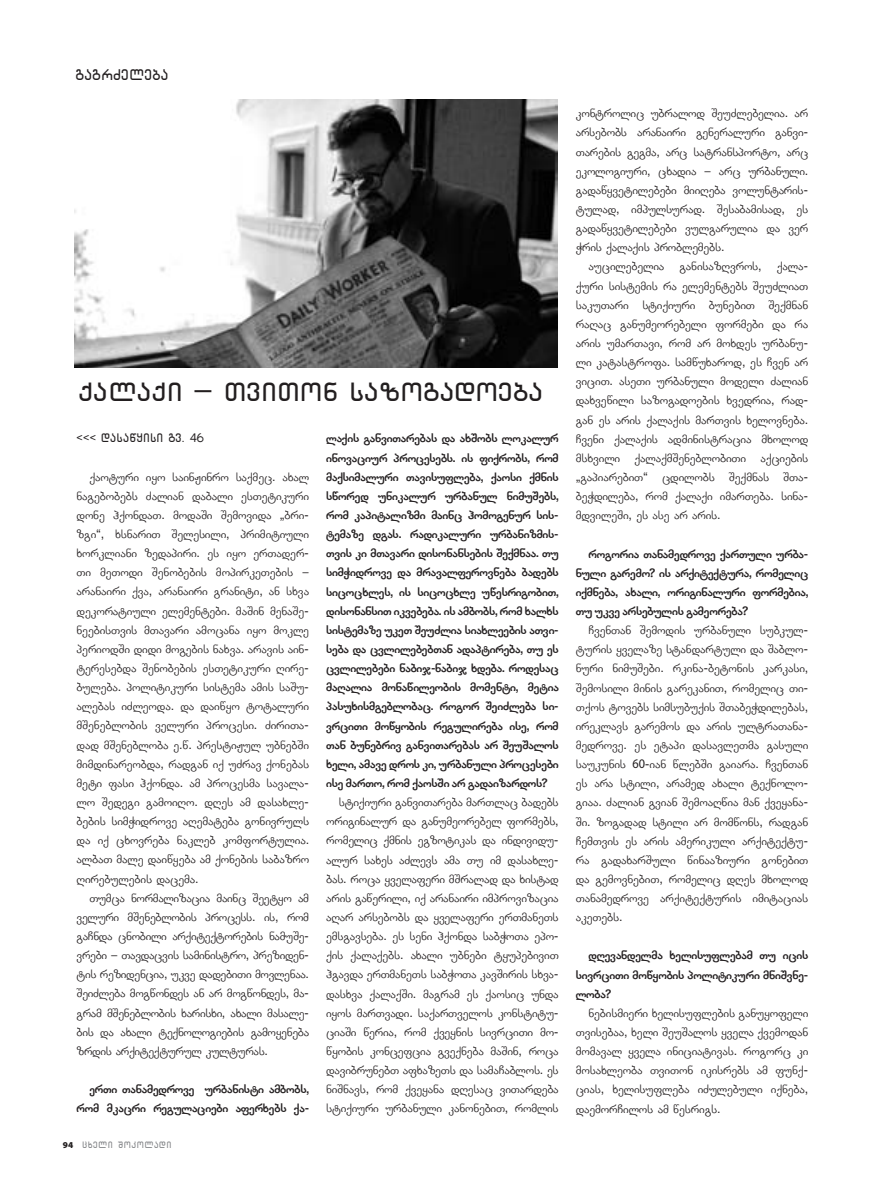
<style>
.page{position:relative;width:885px;height:1195px;background:#fff}
.page>*{position:absolute;margin:0;border:0;box-sizing:border-box;transform-origin:0 0}
.t1{font:25.65px "Sanet";letter-spacing:-.01em;color:#231f20;scale:1.11 1}
.t2{font:15px "Sanet";color:#231f20}
.t3{font:12.3px/19.2px "A Kolkhety N";letter-spacing:-.015em;color:#231f20;text-align:justify}
.t4{font:700 12.3px/19.2px "A Kolkhety N";letter-spacing:-.015em;color:#231f20;text-align:justify}
.t5{font:12px "Sanet";color:#231f20}
.t6{font:9px "Sanet";letter-spacing:.05em;color:#808285}
.s1{font-family:"Myriad Pro";font-weight:900;color:#231f20}
</style>
<div class="page">
<img style="left:74px;top:99px;width:483px;height:268px">
<p class="t2" style="left:75px;top:66px;width:95px">GAGRZELEBA</p>
<h1 class="t1" style="left:78px;top:377px;width:421px">QALAQI _ TVITON SAZOGADOEBA</h1>
<p class="t5" style="left:77px;top:431px;width:129px">&lt;&lt;&lt; DASAWYISI GV. 46</p>
<p class="t3" style="left:77px;top:467px;width:234px;text-indent:13px">QAOTURI IYO SAINJINRO SAQMEC. AXAL NAGEBOBEBS ZALIAN DABALI ESTETIKURI DONE HQONDAT. MODASI SEMOVIDA `BRI-ZGI~, XSNARIT SELESILI, PRIMITIULI XORKLIANI ZEDAPIRI. ES IYO ERTADER-TI METODI SENOBEBIS MOPIRKETEBIS _ ARANAIRI QVA, ARANAIRI GRANITI, AN SXVA DEKORATIULI ELEMENTEBI. MASIN MENASE-NEEBISTVIS MTAVARI AMOCANA IYO MOKLE PERIODSI DIDI MOGEBIS NAXVA. ARAVIS AIN-TERESEBDA SENOBEBIS ESTETIKURI RIRE-BULEBA. POLITIKURI SISTEMA AMIS SASU-ALEBAS IZLEODA. DA DAIWYO TOTALURI MSENEBLOBIS VELURI PROCESI. ZIRITA-DAD MSENEBLOBA E.W. PRESTIJUL UBNEBSI MIMDINAREOBDA, RADGAN IQ UZRAV QONEBAS METI FASI HQONDA. AM PROCESMA SAVALA-LO SEDEGI GAMOIRO. DRES AM DASAXLE-BEBIS SIMWIDROVE AREMATEBA GONIVRULS DA IQ CXOVREBA NAKLEB KOMFORTULIA.<br>ALBAT MALE DAIWYEBA AM QONEBIS SABAZRO RIREBULEBIS DACEMA.</p>
<p class="t3" style="left:77px;top:888px;width:234px;text-indent:13px">TUMCA NORMALIZACIA MAINC SEETYO AM VELURI MSENEBLOBIS PROCESS. IS, ROM GACNDA CNOBILI ARQITEQTOREBIS NAMUSE-VREBI _ TAVDACVIS SAMINISTRO, PREZIDEN-TIS REZIDENCIA, UKVE DADEBITI MOVLENAA.<br>SEIZLEBA MOGWONDES AN AR MOGWONDES, MA-GRAM MSENEBLOBIS XARISXI, AXALI MASALE-BIS DA AXALI TEQNOLOGIEBIS GAMOYENEBA ZRDIS ARQITEQTURUL KULTURAS.</p>
<p class="t4" style="left:77px;top:1079px;width:234px;text-align:right">ERTI TANAMEDROVE URBANISTI AMBOBS,<br>ROM MKACRI REGULACIEBI AFERXEBS QA-</p>
<p class="t6" style="left:63px;top:1139px;width:110px"><span class="s1">94</span> CXELI SOKOLADI</p>
<p class="t4" style="left:326px;top:429px;width:234px">LAQIS GANVITAREBAS DA AXSOBS LOKALUR INOVACIUR PROCESEBS. IS FIQROBS, ROM MAQSIMALURI TAVISUFLEBA, QAOSI QMNIS SWORED UNIKALUR URBANUL NIMUSEBS, ROM KAPITALIZMI MAINC HOMOGENUR SIS-TEMAZE DGAS. RADIKALURI URBANIZMIS-TVIS KI MTAVARI DISONANSEBIS SEQMNAA. TU SIMWIDROVE DA MRAVALFEROVNEBA BADEBS SICOCXLES, IS SICOCXLE UWESRIGOBIT, DISONANSIT IKVEBEBA. IS AMBOBS, ROM XALXS SISTEMAZE UKET SEUZLIA SIAXLEEBIS ATVI-SEBA DA CVLILEBEBTAN ADAPTIREBA, TU ES CVLILEBEBI NABIJ-NABIJ XDEBA. RODESAC MARALIA MONAWILEOBIS MOMENTI, METIA PASUXISMGEBLOBAC. ROGOR SEIZLEBA SI-VRCITI MOWYOBIS REGULIREBA ISE, ROM TAN BUNEBRIV GANVITAREBAS AR SEUSALOS XELI, AMAVE DROS KI, URBANULI PROCESEBI ISE MARTO, ROM QAOSSI AR GADAIZARDOS?</p>
<p class="t3" style="left:326px;top:792px;width:234px;text-indent:13px">STIQIURI GANVITAREBA MARTLAC BADEBS ORIGINALUR DA GANUMEOREBEL FORMEBS, ROMELIC QMNIS EGZOTIKAS DA INDIVIDU-ALUR SAXES AZLEVS AMA TU IM DASAXLE-BAS. ROCA YVELAFERI MSRALAD DA XISTAD ARIS GAWERILI, IQ ARANAIRI IMPROVIZACIA ARAR ARSEBOBS DA YVELAFERI ERTMANETS EMSGAVSEBA. ES SENI HQONDA SABWOTA EPO-QIS QALAQEBS. AXALI UBNEBI TYUPEBIVIT HGAVDA ERTMANETS SABWOTA KAVSIRIS SXVA-DASXVA QALAQSI. MAGRAM ES QAOSIC UNDA IYOS MARTVADI. SAQARTVELOS KONSTITU-CIASI WERIA, ROM QVEYNIS SIVRCITI MO-WYOBIS KONCEFCIA GVEQNEBA MASIN, ROCA DAVIBRUNEBT AFXAZETS DA SAMACABLOS. ES NISNAVS, ROM QVEYANA DRESAC VITARDEBA STIQIURI URBANULI KANONEBIT, ROMLIS</p>
<p class="t3" style="left:575px;top:103px;width:234px">KONTROLIC UBRALOD SEUZLEBELIA. AR ARSEBOBS ARANAIRI GENERALURI GANVI-TAREBIS GEGMA, ARC SATRANSPORTO, ARC EKOLOGIURI, CXADIA _ ARC URBANULI.<br>GADAWYVETILEBEBI MIIREBA VOLUNTARIS-TULAD, IMPULSURAD. SESABAMISAD, ES GADAWYVETILEBEBI VULGARULIA DA VER WRIS QALAQIS PROBLEMEBS.</p>
<p class="t3" style="left:575px;top:257px;width:234px;text-indent:13px">AUCILEBELIA GANISAZRVROS, QALA-QURI SISTEMIS RA ELEMENTEBS SEUZLIAT SAKUTARI STIQIURI BUNEBIT SEQMNAN RARAC GANUMEOREBELI FORMEBI DA RA ARIS UMARTAVI, ROM AR MOXDES URBANU-LI KATASTROFA. SAMWUXAROD, ES CVEN AR VICIT. ASETI URBANULI MODELI ZALIAN DAXVEWILI SAZOGADOEBIS XVEDRIA, RAD-GAN ES ARIS QALAQIS MARTVIS XELOVNEBA.<br>CVENI QALAQIS ADMINISTRACIA MXOLOD MSXVILI QALAQMSENEBLOBITI AQCIEBIS `GAPIAREBIT~ CDILOBS SEQMNAS STA-BEWDILEBA, ROM QALAQI IMARTEBA. SINA-MDVILESI, ES ASE AR ARIS.</p>
<p class="t4" style="left:575px;top:544px;width:234px;text-indent:13px">ROGORIA TANAMEDROVE QARTULI URBA-NULI GAREMO? IS ARQITEQTURA, ROMELIC IQMNEBA, AXALI, ORIGINALURI FORMEBIA, TU UKVE ARSEBULIS GAMEOREBA?</p>
<p class="t3" style="left:575px;top:620px;width:234px;text-indent:13px">CVENTAN SEMODIS URBANULI SUBKUL-TURIS YVELAZE STANDARTULI DA SABLO-NURI NIMUSEBI. RKINA-BETONIS KARKASI, SEMOSILI MINIS GAREKANIT, ROMELIC TI-TQOS TOVEBS SIMSUBUQIS STABEWDILEBAS, IREKLAVS GAREMOS DA ARIS ULTRATANA-MEDROVE. ES ETAPI DASAVLETMA GASULI SAUKUNIS 60-IAN WLEBSI GAIARA. CVENTAN ES ARA STILI, ARAMED AXALI TEQNOLO-GIAA. ZALIAN GVIAN SEMOARWIA MAN QVEYANA-SI. ZOGADAD STILI AR MOMWONS, RADGAN CEMTVIS ES ARIS AMERIKULI ARQITEQTU-RA GADAXARSULI WINAAZIURI GONEBIT DA GEMOVNEBIT, ROMELIC DRES MXOLOD TANAMEDROVE ARQITEQTURIS IMITACIAS AKETEBS.</p>
<p class="t4" style="left:575px;top:945px;width:234px;text-indent:13px">DREVANDELMA XELISUFLEBAM TU ICIS SIVRCITI MOWYOBIS POLITIKURI MNISVNE-LOBA?</p>
<p class="t3" style="left:575px;top:1003px;width:234px;text-indent:13px">NEBISMIERI XELISUFLEBIS GANUYOFELI TVISEBAA, XELI SEUSALOS YVELA QVEMODAN MOMAVAL YVELA INICIATIVAS. ROGORC KI MOSAXLEOBA TVITON IKISREBS AM FUNQ-CIAS, XELISUFLEBA IZULEBULI IQNEBA, DAEMORCILOS AM WESRIGS.</p>
</div>
